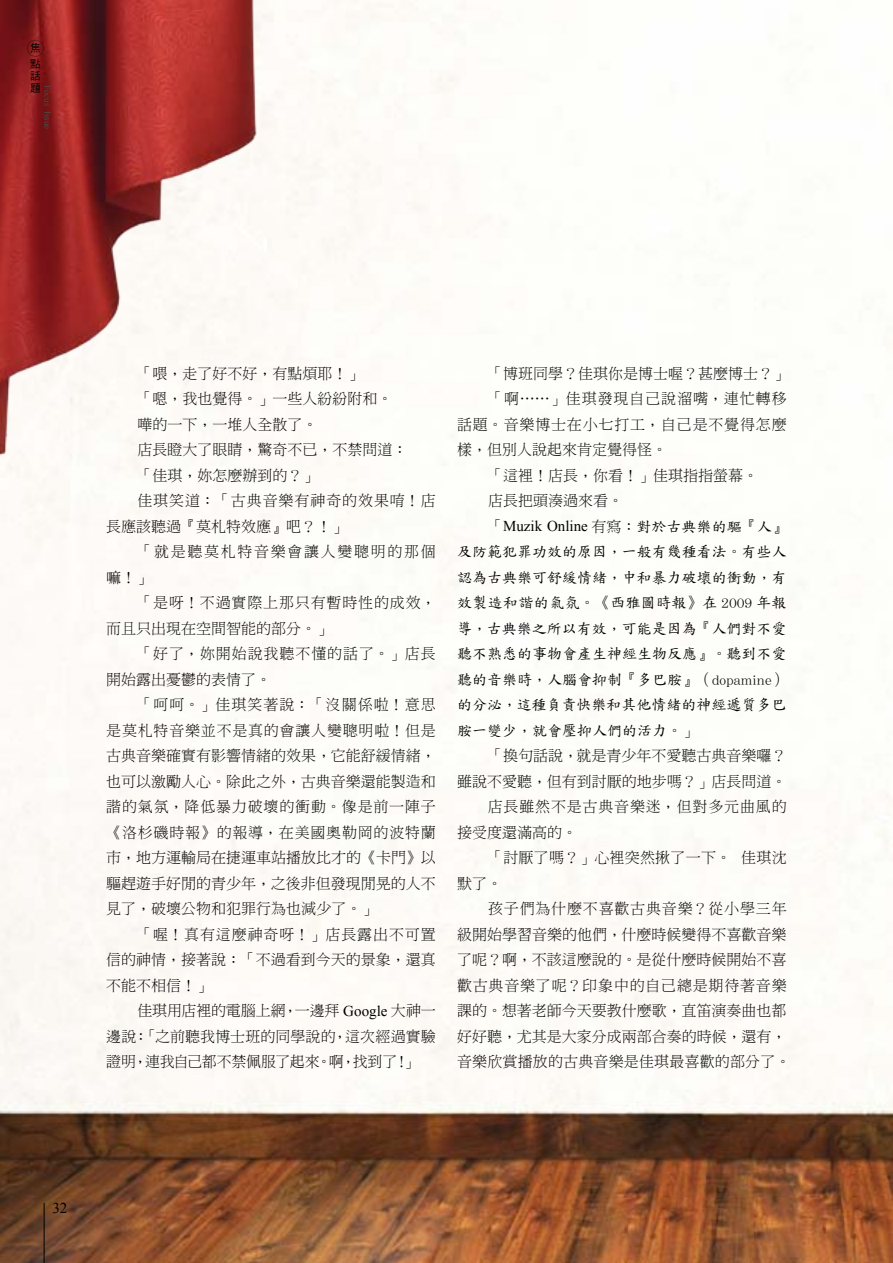
<style>
.page{position:relative;width:893px;height:1263px;background:#fff}
.page>*{position:absolute;margin:0;border:0;box-sizing:border-box;transform-origin:0 0}
.t1{font:15px "DF Ming Lt HKSCS U";color:#000}
.t2{font:15px/25.5px "DF Biao Kai Shu SB HKSCSP U";color:#000;text-align:justify}
.t3{font:15px "DF Ming Lt HKSCS U";letter-spacing:.055em;color:#000}
.t4{font:15px "DF Ming Lt HKSCS U";letter-spacing:.06em;color:#000}
.t5{font:15px "DF Ming Lt HKSCS U";letter-spacing:.05em;color:#000}
.t6{font:15px "Times New Roman";color:#000}
.t7{font:15px "DF Ming Lt HKSCS U";letter-spacing:-.02em;color:#000}
.t8{font:15px "DF Ming Lt HKSCS U";letter-spacing:.07em;color:#000}
.t9{font:15px "DF Ming Lt HKSCS U";letter-spacing:.11em;color:#000}
.t10{font:10.5px/16px "DF Hei Md HKP BF";color:#000}
.t11{font:9px "Times New Roman";color:#4c4948}
.s1{font-family:"Times New Roman"}
.s2{font-family:"DF Ming Lt HKSCS U"}
.s3{font-family:"DF Biao Kai Shu SB HKSCSP U"}
</style>
<div class="page">
<img style="left:0;top:0;width:893px;height:1263px">
<img style="left:0;top:0;width:267px;height:465px">
<hr style="left:44px;top:1203px;width:1px;height:60px;background:#000">
<div style="left:27px;top:40px;width:17px;height:17px;border:1px solid #000;border-radius:50%"></div>
<p class="t10" style="left:30px;top:41px;width:12px">焦點</p>
<p class="t10" style="left:30px;top:71px;width:12px;line-height:12px">話題</p>
<p class="t11" style="left:54px;top:85px;width:46px;rotate:90deg">Focus Issue</p>
<p class="t1" style="left:137px;top:366px;width:226px">「喂，走了好不好，有點煩耶！」</p>
<p class="t1" style="left:137px;top:391px;width:256px">「嗯，我也覺得。」一些人紛紛附和。</p>
<p class="t1" style="left:137px;top:417px;width:181px">嘩的一下，一堆人全散了。</p>
<p class="t1" style="left:137px;top:442px;width:271px">店長瞪大了眼睛，驚奇不已，不禁問道：</p>
<p class="t1" style="left:137px;top:468px;width:181px">「佳琪，妳怎麼辦到的？」</p>
<p class="t4" style="left:137px;top:493px;width:300px">佳琪笑道：「古典音樂有神奇的效果唷！店</p>
<p class="t1" style="left:106px;top:519px;width:241px">長應該聽過『莫札特效應』吧？！」</p>
<p class="t9" style="left:137px;top:544px;width:300px">「就是聽莫札特音樂會讓人變聰明的那個</p>
<p class="t1" style="left:106px;top:570px;width:46px">嘛！」</p>
<p class="t3" style="left:137px;top:595px;width:300px">「是呀！不過實際上那只有暫時性的成效，</p>
<p class="t1" style="left:106px;top:621px;width:226px">而且只出現在空間智能的部分。」</p>
<p class="t4" style="left:137px;top:646px;width:300px">「好了，妳開始說我聽不懂的話了。」店長</p>
<p class="t1" style="left:106px;top:672px;width:166px">開始露出憂鬱的表情了。</p>
<p class="t8" style="left:137px;top:697px;width:300px">「呵呵。」佳琪笑著說：「沒關係啦！意思</p>
<p class="t5" style="left:106px;top:723px;width:331px">是莫札特音樂並不是真的會讓人變聰明啦！但是</p>
<p class="t1" style="left:106px;top:748px;width:331px">古典音樂確實有影響情緒的效果，它能舒緩情緒，</p>
<p class="t1" style="left:106px;top:774px;width:331px">也可以激勵人心。除此之外，古典音樂還能製造和</p>
<p class="t3" style="left:106px;top:799px;width:331px">諧的氣氛，降低暴力破壞的衝動。像是前一陣子</p>
<p class="t5" style="left:106px;top:825px;width:331px">《洛杉磯時報》的報導，在美國奧勒岡的波特蘭</p>
<p class="t1" style="left:106px;top:850px;width:331px">市，地方運輸局在捷運車站播放比才的《卡門》以</p>
<p class="t1" style="left:106px;top:876px;width:331px">驅趕遊手好閒的青少年，之後非但發現閒晃的人不</p>
<p class="t1" style="left:106px;top:901px;width:271px">見了，破壞公物和犯罪行為也減少了。」</p>
<p class="t4" style="left:137px;top:927px;width:300px">「喔！真有這麼神奇呀！」店長露出不可置</p>
<p class="t1" style="left:106px;top:952px;width:331px">信的神情，接著說：「不過看到今天的景象，還真</p>
<p class="t1" style="left:106px;top:978px;width:106px">不能不相信！」</p>
<p class="t1" style="left:137px;top:1003px;width:300px">佳琪用店裡的電腦上網，一邊拜 <span class="s1">Google</span> 大神一</p>
<p class="t1" style="left:106px;top:1029px;width:331px">邊說：「之前聽我博士班的同學說的，這次經過實驗</p>
<p class="t7" style="left:106px;top:1054px;width:313px">證明，連我自己都不禁佩服了起來。啊，找到了！」</p>
<p class="t1" style="left:488px;top:366px;width:301px">「博班同學？佳琪你是博士喔？甚麼博士？」</p>
<p class="t4" style="left:488px;top:391px;width:300px">「啊……」佳琪發現自己說溜嘴，連忙轉移</p>
<p class="t3" style="left:457px;top:417px;width:331px">話題。音樂博士在小七打工，自己是不覺得怎麼</p>
<p class="t1" style="left:457px;top:442px;width:211px">樣，但別人說起來肯定覺得怪。</p>
<p class="t1" style="left:488px;top:468px;width:271px">「這裡！店長，你看！」佳琪指指螢幕。</p>
<p class="t1" style="left:488px;top:493px;width:136px">店長把頭湊過來看。</p>
<p class="t6" style="left:488px;top:516px;width:300px"><span class="s2">「</span>Muzik Online <span class="s2">有寫：</span><span class="s3">對於古典樂的驅『人』</span></p>
<p class="t2" style="left:457px;top:539px;width:331px">及防範犯罪功效的原因，一般有幾種看法。有些人認為古典樂可舒緩情緒，中和暴力破壞的衝動，有效製造和諧的氣氛。《西雅圖時報》在 2009 年報導，古典樂之所以有效，可能是因為『人們對不愛聽不熟悉的事物會產生神經生物反應』。聽到不愛聽的音樂時，人腦會抑制『多巴胺』（dopamine）的分泌，這種負責快樂和其他情緒的神經遞質多巴胺一變少，就會壓抑人們的活力。<span class="s2">」</span></p>
<p class="t1" style="left:488px;top:748px;width:300px">「換句話說，就是青少年不愛聽古典音樂囉？</p>
<p class="t1" style="left:457px;top:774px;width:331px">雖說不愛聽，但有到討厭的地步嗎？」店長問道。</p>
<p class="t3" style="left:488px;top:799px;width:300px">店長雖然不是古典音樂迷，但對多元曲風的</p>
<p class="t1" style="left:457px;top:825px;width:121px">接受度還滿高的。</p>
<p class="t1" style="left:488px;top:850px;width:300px">「討厭了嗎？」心裡突然揪了一下。 佳琪沈</p>
<p class="t1" style="left:457px;top:876px;width:46px">默了。</p>
<p class="t3" style="left:488px;top:901px;width:300px">孩子們為什麼不喜歡古典音樂？從小學三年</p>
<p class="t1" style="left:457px;top:927px;width:331px">級開始學習音樂的他們，什麼時候變得不喜歡音樂</p>
<p class="t1" style="left:457px;top:952px;width:331px">了呢？啊，不該這麼說的。是從什麼時候開始不喜</p>
<p class="t5" style="left:457px;top:978px;width:331px">歡古典音樂了呢？印象中的自己總是期待著音樂</p>
<p class="t1" style="left:457px;top:1003px;width:331px">課的。想著老師今天要教什麼歌，直笛演奏曲也都</p>
<p class="t1" style="left:457px;top:1029px;width:331px">好好聽，尤其是大家分成兩部合奏的時候，還有，</p>
<p class="t1" style="left:457px;top:1054px;width:335px">音樂欣賞播放的古典音樂是佳琪最喜歡的部分了。</p>
<p class="t6" style="left:52px;top:1198px;width:16px">32</p>
</div>
